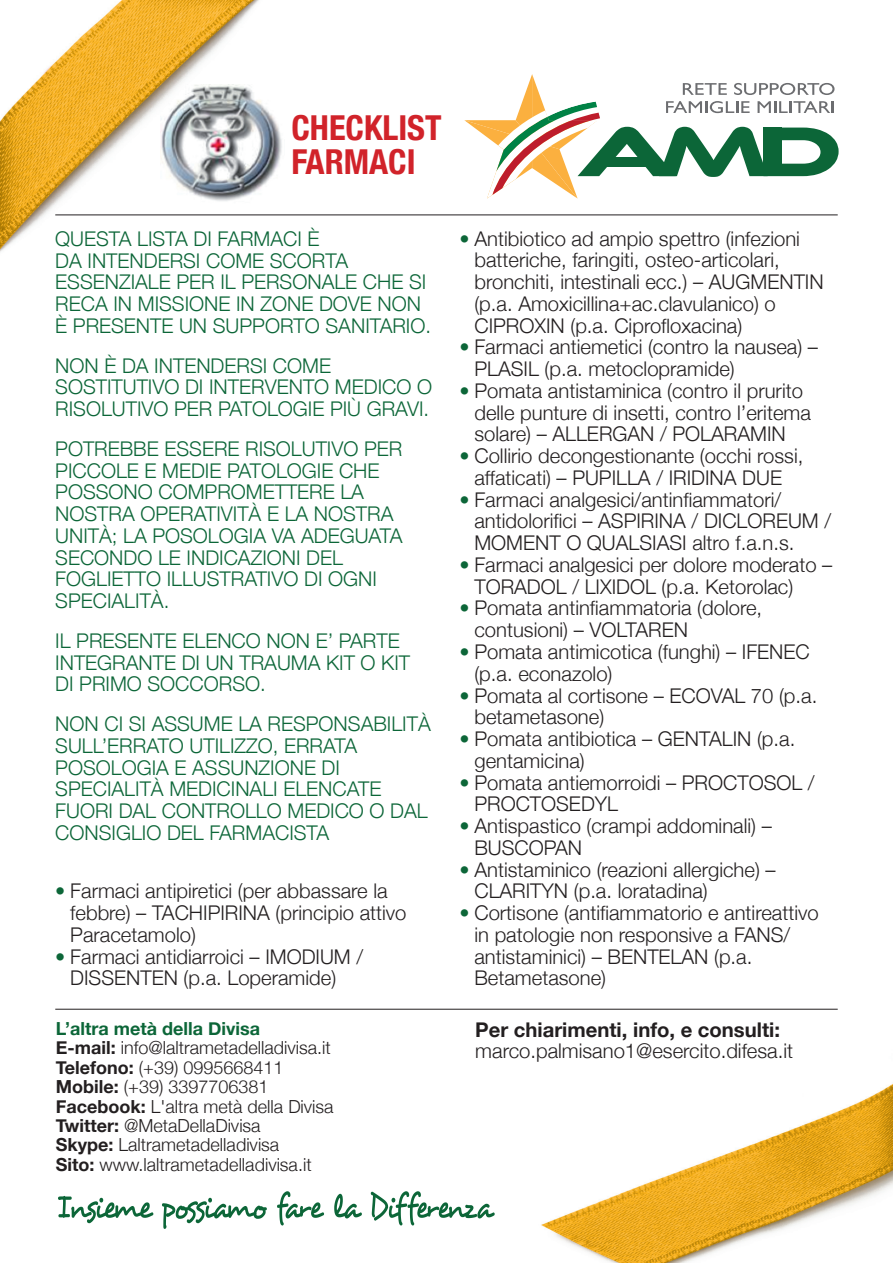
<style>
.page{position:relative;width:893px;height:1263px;background:#fff}
.page>*{position:absolute;margin:0;border:0;box-sizing:border-box;transform-origin:0 0}
.t1{font:700 condensed 34.35px/34.3px "Helvetica Neue";color:#d1232a}
.t2{font:300 20.25px/21.8px "Helvetica Neue";color:#231f20}
.t3{font:300 20.25px/21.8px "Helvetica Neue";color:#0c6638}
.t4{font:700 20.25px "Helvetica Neue";color:#231f20}
.t5{font:300 18px/19.5px "Helvetica Neue";color:#231f20}
.s1{color:#0c6638}
.s2{font-weight:700;color:#0c6638}
.s3{font-weight:700}
</style>
<div class="page">
<img style="left:0;top:0;width:268px;height:252px">
<img style="left:153px;top:1083px;width:740px;height:180px">
<svg style="left:58px;top:1196px;width:95px;height:27px"></svg>
<svg style="left:162px;top:1198px;width:105px;height:31px"></svg>
<svg style="left:277px;top:1191px;width:47px;height:34px"></svg>
<svg style="left:334px;top:1194px;width:28px;height:24px"></svg>
<svg style="left:371px;top:1191px;width:124px;height:34px"></svg>
<hr style="left:55px;top:215px;width:783px;height:1px;background:#231f20">
<hr style="left:55px;top:1009px;width:783px;height:1px;background:#231f20">
<svg style="left:464px;top:74px;width:375px;height:125px"></svg>
<img style="left:160px;top:85px;width:122px;height:119px">
<h1 class="t1" style="left:291px;top:108px;width:152px">CHECKLIST<br>FARMACI</h1>
<p class="t3" style="left:55px;top:226px;width:377px">QUESTA LISTA DI FARMACI È<br>DA INTENDERSI COME SCORTA<br>ESSENZIALE PER IL PERSONALE CHE SI<br>RECA IN MISSIONE IN ZONE DOVE NON<br>È PRESENTE UN SUPPORTO SANITARIO.</p>
<p class="t3" style="left:55px;top:353px;width:378px">NON È DA INTENDERSI COME<br>SOSTITUTIVO DI INTERVENTO MEDICO O<br>RISOLUTIVO PER PATOLOGIE PIÙ GRAVI.</p>
<p class="t3" style="left:55px;top:436px;width:349px">POTREBBE ESSERE RISOLUTIVO PER<br>PICCOLE E MEDIE PATOLOGIE CHE<br>POSSONO COMPROMETTERE LA<br>NOSTRA OPERATIVITÀ E LA NOSTRA<br>UNITÀ; LA POSOLOGIA VA ADEGUATA<br>SECONDO LE INDICAZIONI DEL<br>FOGLIETTO ILLUSTRATIVO DI OGNI<br>SPECIALITÀ.</p>
<p class="t3" style="left:55px;top:628px;width:356px">IL PRESENTE ELENCO NON E’ PARTE<br>INTEGRANTE DI UN TRAUMA KIT O KIT<br>DI PRIMO SOCCORSO.</p>
<p class="t3" style="left:55px;top:712px;width:377px">NON CI SI ASSUME LA RESPONSABILITÀ<br>SULL’ERRATO UTILIZZO, ERRATA<br>POSOLOGIA E ASSUNZIONE DI<br>SPECIALITÀ MEDICINALI ELENCATE<br>FUORI DAL CONTROLLO MEDICO O DAL<br>CONSIGLIO DEL FARMACISTA</p>
<p class="t2" style="left:70px;top:879px;width:338px;text-indent:-15px"><span class="s1">•</span> Farmaci antipiretici (per abbassare la febbre) – TACHIPIRINA (principio attivo<br>Paracetamolo)</p>
<p class="t2" style="left:55px;top:944px;width:309px;text-align:center"><span class="s1">•</span> Farmaci antidiarroici – IMODIUM /<br>DISSENTEN (p.a. Loperamide)</p>
<p class="t5" style="left:56px;top:1017px;width:279px"><span class="s2">L’altra metà della Divisa<br></span><span class="s3">E-mail:</span> info@laltrametadelladivisa.it<br><span class="s3">Telefono:</span> (+39) 0995668411<br><span class="s3">Mobile:</span> (+39) 3397706381<br><span class="s3">Facebook:</span> L'altra metà della Divisa<br><span class="s3">Twitter:</span> @MetaDellaDivisa<br><span class="s3">Skype:</span> Laltrametadelladivisa<br><span class="s3">Sito:</span> www.laltrametadelladivisa.it</p>
<p class="t2" style="left:474px;top:226px;width:351px;text-indent:-15px"><span class="s1">•</span> Antibiotico ad ampio spettro (infezioni batteriche, faringiti, osteo-articolari, bronchiti, intestinali ecc.) – AUGMENTIN (p.a. Amoxicillina+ac.clavulanico) o CIPROXIN (p.a. Ciprofloxacina)</p>
<p class="t2" style="left:474px;top:335px;width:345px;text-indent:-15px"><span class="s1">•</span> Farmaci antiemetici (contro la nausea) –<br>PLASIL (p.a. metoclopramide)</p>
<p class="t2" style="left:474px;top:379px;width:338px;text-indent:-15px"><span class="s1">•</span> Pomata antistaminica (contro il prurito delle punture di insetti, contro l’eritema solare) – ALLERGAN / POLARAMIN</p>
<p class="t2" style="left:459px;top:444px;width:345px;text-align:center"><span class="s1">•</span> Collirio decongestionante (occhi rossi, affaticati) – PUPILLA / IRIDINA DUE</p>
<p class="t2" style="left:474px;top:487px;width:358px;text-indent:-15px"><span class="s1">•</span> Farmaci analgesici/antinfiammatori/ antidolorifici – ASPIRINA / DICLOREUM /<br>MOMENT O QUALSIASI altro f.a.n.s.</p>
<p class="t2" style="left:474px;top:553px;width:359px;text-indent:-15px"><span class="s1">•</span> Farmaci analgesici per dolore moderato –<br>TORADOL / LIXIDOL (p.a. Ketorolac)</p>
<p class="t2" style="left:474px;top:596px;width:289px;text-indent:-15px"><span class="s1">•</span> Pomata antinfiammatoria (dolore, contusioni) – VOLTAREN</p>
<p class="t2" style="left:474px;top:640px;width:337px;text-indent:-15px"><span class="s1">•</span> Pomata antimicotica (funghi) – IFENEC (p.a. econazolo)</p>
<p class="t2" style="left:474px;top:683px;width:344px;text-indent:-15px"><span class="s1">•</span> Pomata al cortisone – ECOVAL 70 (p.a. betametasone)</p>
<p class="t2" style="left:474px;top:727px;width:322px;text-indent:-15px"><span class="s1">•</span> Pomata antibiotica – GENTALIN (p.a. gentamicina)</p>
<p class="t2" style="left:474px;top:770px;width:342px;text-indent:-15px"><span class="s1">•</span> Pomata antiemorroidi – PROCTOSOL /<br>PROCTOSEDYL</p>
<p class="t2" style="left:474px;top:814px;width:299px;text-indent:-15px"><span class="s1">•</span> Antispastico (crampi addominali) –<br>BUSCOPAN</p>
<p class="t2" style="left:474px;top:857px;width:303px;text-indent:-15px"><span class="s1">•</span> Antistaminico (reazioni allergiche) –<br>CLARITYN (p.a. loratadina)</p>
<p class="t2" style="left:474px;top:901px;width:346px;text-indent:-15px"><span class="s1">•</span> Cortisone (antifiammatorio e antireattivo in patologie non responsive a FANS/ antistaminici) – BENTELAN (p.a.<br>Betametasone)</p>
<p class="t4" style="left:475px;top:1011px;width:306px">Per chiarimenti, info, e consulti:</p>
<p class="t2" style="left:475px;top:1039px;width:319px">marco.palmisano1@esercito.difesa.it</p>
</div>
